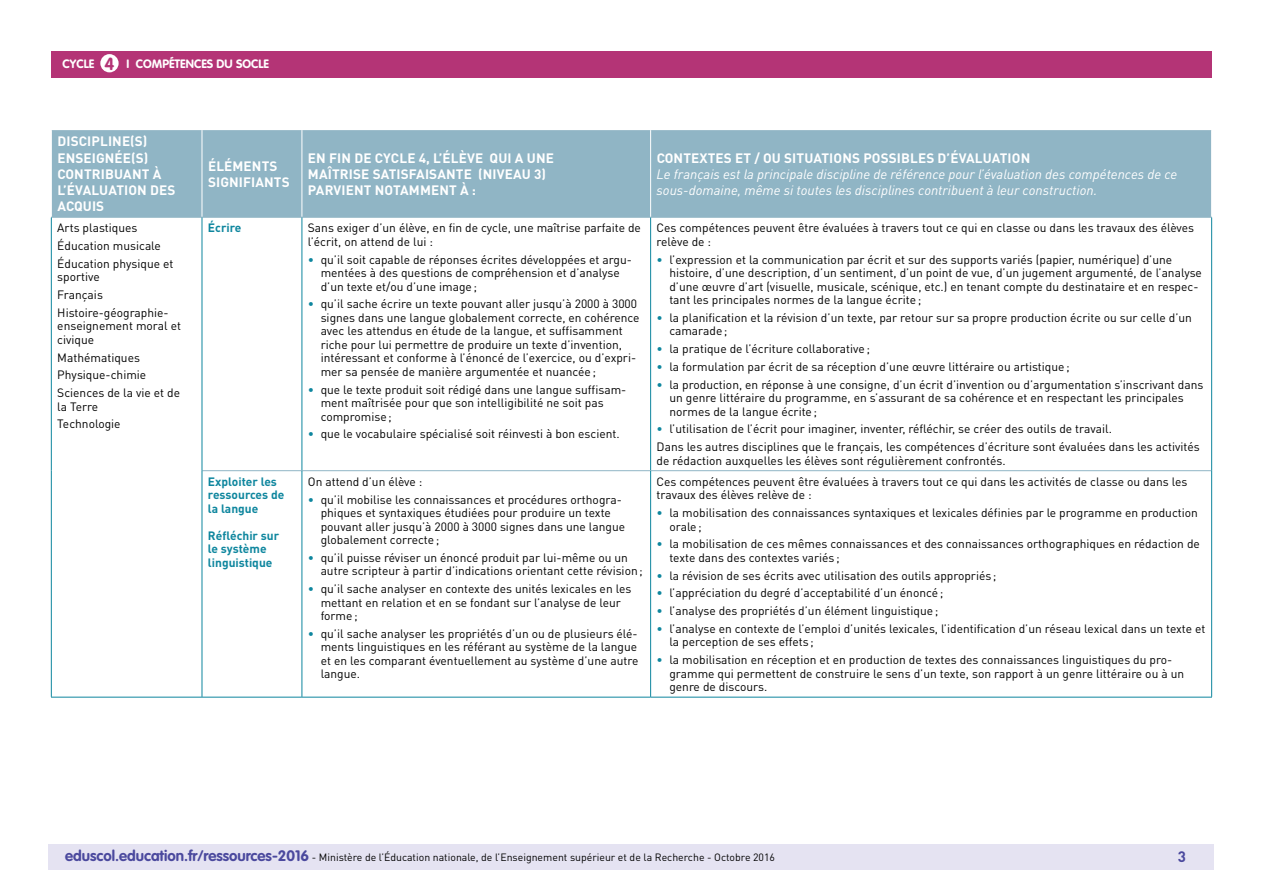
<style>
.page{position:relative;width:1263px;height:893px;background:#fff}
.page>*{position:absolute;margin:0;border:0;box-sizing:border-box;transform-origin:0 0}
.t1{font:700 17.25px "VAG Rounded Std";color:#b43476}
.t2{font:700 15px "DIN Pro";color:#4b499e}
.Titre_têtière_tablea{font:italic 13.5px/16.2px "DIN Pro";color:#fff}
.Titre_têtière_tablea-2{font:700 13.5px/16.2px "DIN Pro";letter-spacing:.01em;color:#fff}
.Texte_courant_tablea{font:12px/13.5px "DIN Pro";color:#000}
.Texte_gras_bleu{font:700 12px/13.5px "DIN Pro";color:#0e869e}
.t3{font:700 12px "VAG Rounded Std";color:#fff}
.t4{font:10.5px "DIN Pro";color:#000}
.s1{font-weight:700;font-style:normal}
.s2{color:#0e869e}
.s3{font-family:"VAG Rounded Std";font-weight:700;font-size:15px;color:#4b499e}
</style>
<div class="page">
<div style="left:49px;top:844px;width:1165px;height:26px;background:#e5e3f2"></div>
<div style="left:51px;top:51px;width:1161px;height:27px;background:#b43476"></div>
<div style="left:100px;top:54px;width:19px;height:18px;background:#fff;border-radius:50%"></div>
<div style="left:52px;top:130px;width:1159px;height:87px;background:#90b5c5"></div>
<hr style="left:202px;top:130px;width:1px;height:87px;background:#fff">
<hr style="left:302px;top:130px;width:1px;height:87px;background:#fff">
<hr style="left:650px;top:130px;width:1px;height:87px;background:#fff">
<hr style="left:51px;top:217px;width:151px;height:1px;background:#90b5c5">
<hr style="left:202px;top:217px;width:100px;height:1px;background:#90b5c5">
<hr style="left:302px;top:217px;width:349px;height:1px;background:#90b5c5">
<hr style="left:651px;top:217px;width:561px;height:1px;background:#90b5c5">
<hr style="left:202px;top:470px;width:100px;height:1px;background:#90b5c5">
<hr style="left:302px;top:470px;width:349px;height:1px;background:#90b5c5">
<hr style="left:651px;top:470px;width:560px;height:1px;background:#90b5c5">
<hr style="left:51px;top:218px;width:1px;height:253px;background:#0e869e">
<hr style="left:202px;top:218px;width:1px;height:253px;background:#0e869e">
<hr style="left:302px;top:218px;width:1px;height:252px;background:#0e869e">
<hr style="left:650px;top:218px;width:1px;height:252px;background:#0e869e">
<hr style="left:1211px;top:218px;width:1px;height:253px;background:#0e869e">
<hr style="left:51px;top:471px;width:1px;height:226px;background:#0e869e">
<hr style="left:202px;top:471px;width:1px;height:226px;background:#0e869e">
<hr style="left:302px;top:471px;width:1px;height:226px;background:#0e869e">
<hr style="left:650px;top:471px;width:1px;height:226px;background:#0e869e">
<hr style="left:1211px;top:471px;width:1px;height:226px;background:#0e869e">
<hr style="left:51px;top:697px;width:151px;height:1px;background:#0e869e">
<hr style="left:202px;top:697px;width:100px;height:1px;background:#0e869e">
<hr style="left:302px;top:697px;width:349px;height:1px;background:#0e869e">
<hr style="left:651px;top:697px;width:561px;height:1px;background:#0e869e">
<p class="t3" style="left:63px;top:57px;width:33px">CYCLE</p>
<p class="t3" style="left:127px;top:57px;width:144px">I COMPÉTENCES DU SOCLE</p>
<h1 class="t1" style="left:105px;top:53px;width:11px">4</h1>
<p class="Titre_têtière_tablea-2" style="left:57px;top:133px;width:120px">DISCIPLINE(S)<br>ENSEIGNÉE(S)<br>CONTRIBUANT À<br>L’ÉVALUATION DES<br>ACQUIS</p>
<p class="Texte_courant_tablea" style="left:57px;top:221px;width:82px">Arts plastiques</p>
<p class="Texte_courant_tablea" style="left:57px;top:239px;width:105px">Éducation musicale</p>
<p class="Texte_courant_tablea" style="left:57px;top:257px;width:118px">Éducation physique et sportive</p>
<p class="Texte_courant_tablea" style="left:57px;top:288px;width:47px">Français</p>
<p class="Texte_courant_tablea" style="left:57px;top:306px;width:125px">Histoire-géographie&shy;enseignement moral et civique</p>
<p class="Texte_courant_tablea" style="left:57px;top:350px;width:84px">Mathématiques</p>
<p class="Texte_courant_tablea" style="left:57px;top:368px;width:91px">Physique-chimie</p>
<p class="Texte_courant_tablea" style="left:57px;top:386px;width:124px">Sciences de la vie et de la Terre</p>
<p class="Texte_courant_tablea" style="left:57px;top:417px;width:65px">Technologie</p>
<p class="Titre_têtière_tablea-2" style="left:208px;top:157px;width:83px">ÉLÉMENTS<br>SIGNIFIANTS</p>
<p class="Titre_têtière_tablea-2" style="left:308px;top:149px;width:247px">EN FIN DE CYCLE 4, L’ÉLÈVE QUI A UNE<br>MAÎTRISE SATISFAISANTE (NIVEAU 3)<br>PARVIENT NOTAMMENT À :</p>
<p class="Titre_têtière_tablea" style="left:657px;top:149px;width:522px"><span class="s1">CONTEXTES ET / OU SITUATIONS POSSIBLES D’ÉVALUATION<br></span>Le français est la principale discipline de référence pour l’évaluation des compétences de ce sous-domaine, même si toutes les disciplines contribuent à leur construction.</p>
<p class="Texte_gras_bleu" style="left:208px;top:221px;width:35px">Écrire</p>
<p class="Texte_courant_tablea" style="left:308px;top:221px;width:334px">Sans exiger d’un élève, en fin de cycle, une maîtrise parfaite de l’écrit, on attend de lui :</p>
<p class="Texte_courant_tablea" style="left:321px;top:252px;width:313px;text-indent:-13px"><span class="s2">•</span> qu’il soit capable de réponses écrites développées et argu&shy;mentées à des questions de compréhension et d’analyse d’un texte et/ou d’une image;</p>
<p class="Texte_courant_tablea" style="left:321px;top:297px;width:320px;text-indent:-13px"><span class="s2">•</span> qu’il sache écrire un texte pouvant aller jusqu’à 2000 à 3000 signes dans une langue globalement correcte, en cohérence avec les attendus en étude de la langue, et suffisamment riche pour lui permettre de produire un texte d’invention, intéressant et conforme à l’énoncé de l’exercice, ou d’expri&shy;mer sa pensée de manière argumentée et nuancée;</p>
<p class="Texte_courant_tablea" style="left:321px;top:382px;width:307px;text-indent:-13px"><span class="s2">•</span> que le texte produit soit rédigé dans une langue suffisam&shy;ment maîtrisée pour que son intelligibilité ne soit pas compromise;</p>
<p class="Texte_courant_tablea" style="left:308px;top:427px;width:313px"><span class="s2">•</span> que le vocabulaire spécialisé soit réinvesti à bon escient.</p>
<p class="Texte_gras_bleu" style="left:208px;top:474px;width:78px">Exploiter les ressources de la langue</p>
<p class="Texte_gras_bleu" style="left:208px;top:528px;width:73px">Réfléchir sur le système linguistique</p>
<p class="Texte_courant_tablea" style="left:308px;top:474px;width:116px">On attend d’un élève :</p>
<p class="Texte_courant_tablea" style="left:321px;top:492px;width:306px;text-indent:-13px"><span class="s2">•</span> qu’il mobilise les connaissances et procédures orthogra&shy;phiques et syntaxiques étudiées pour produire un texte pouvant aller jusqu’à 2000 à 3000 signes dans une langue globalement correcte;</p>
<p class="Texte_courant_tablea" style="left:321px;top:550px;width:324px;text-indent:-13px"><span class="s2">•</span> qu’il puisse réviser un énoncé produit par lui-même ou un autre scripteur à partir d’indications orientant cette révision;</p>
<p class="Texte_courant_tablea" style="left:321px;top:582px;width:312px;text-indent:-13px"><span class="s2">•</span> qu’il sache analyser en contexte des unités lexicales en les mettant en relation et en se fondant sur l’analyse de leur forme;</p>
<p class="Texte_courant_tablea" style="left:321px;top:627px;width:319px;text-align:justify;text-indent:-13px"><span class="s2">•</span> qu’il sache analyser les propriétés d’un ou de plusieurs élé&shy;ments linguistiques en les référant au système de la langue et en les comparant éventuellement au système d’une autre langue.</p>
<p class="Texte_courant_tablea" style="left:657px;top:221px;width:539px">Ces compétences peuvent être évaluées à travers tout ce qui en classe ou dans les travaux des élèves relève de :</p>
<p class="Texte_courant_tablea" style="left:669px;top:252px;width:534px;text-indent:-13px"><span class="s2">•</span> l’expression et la communication par écrit et sur des supports variés (papier, numérique) d’une histoire, d’une description, d’un sentiment, d’un point de vue, d’un jugement argumenté, de l’analyse d’une œuvre d’art (visuelle, musicale, scénique, etc.) en tenant compte du destinataire et en respec&shy;tant les principales normes de la langue écrite;</p>
<p class="Texte_courant_tablea" style="left:669px;top:311px;width:524px;text-indent:-13px"><span class="s2">•</span> la planification et la révision d’un texte, par retour sur sa propre production écrite ou sur celle d’un camarade;</p>
<p class="Texte_courant_tablea" style="left:657px;top:342px;width:215px"><span class="s2">•</span> la pratique de l’écriture collaborative;</p>
<p class="Texte_courant_tablea" style="left:657px;top:360px;width:414px"><span class="s2">•</span> la formulation par écrit de sa réception d’une œuvre littéraire ou artistique;</p>
<p class="Texte_courant_tablea" style="left:669px;top:377px;width:536px;text-indent:-13px"><span class="s2">•</span> la production, en réponse à une consigne, d’un écrit d’invention ou d’argumentation s’inscrivant dans un genre littéraire du programme, en s’assurant de sa cohérence et en respectant les principales normes de la langue écrite;</p>
<p class="Texte_courant_tablea" style="left:657px;top:422px;width:457px"><span class="s2">•</span> l’utilisation de l’écrit pour imaginer, inventer, réfléchir, se créer des outils de travail.</p>
<p class="Texte_courant_tablea" style="left:657px;top:440px;width:544px">Dans les autres disciplines que le français, les compétences d’écriture sont évaluées dans les activités de rédaction auxquelles les élèves sont régulièrement confrontés.</p>
<p class="Texte_courant_tablea" style="left:657px;top:474px;width:532px">Ces compétences peuvent être évaluées à travers tout ce qui dans les activités de classe ou dans les travaux des élèves relève de :</p>
<p class="Texte_courant_tablea" style="left:669px;top:506px;width:530px;text-indent:-13px"><span class="s2">•</span> la mobilisation des connaissances syntaxiques et lexicales définies par le programme en production orale;</p>
<p class="Texte_courant_tablea" style="left:669px;top:537px;width:532px;text-indent:-13px"><span class="s2">•</span> la mobilisation de ces mêmes connaissances et des connaissances orthographiques en rédaction de texte dans des contextes variés ;</p>
<p class="Texte_courant_tablea" style="left:657px;top:568px;width:341px"><span class="s2">•</span> la révision de ses écrits avec utilisation des outils appropriés ;</p>
<p class="Texte_courant_tablea" style="left:657px;top:586px;width:288px"><span class="s2">•</span> l’appréciation du degré d’acceptabilité d’un énoncé;</p>
<p class="Texte_courant_tablea" style="left:657px;top:604px;width:283px"><span class="s2">•</span> l’analyse des propriétés d’un élément linguistique;</p>
<p class="Texte_courant_tablea" style="left:669px;top:622px;width:538px;text-indent:-13px"><span class="s2">•</span> l’analyse en contexte de l’emploi d’unités lexicales, l’identification d’un réseau lexical dans un texte et la perception de ses effets ;</p>
<p class="Texte_courant_tablea" style="left:669px;top:653px;width:516px;text-indent:-13px"><span class="s2">•</span> la mobilisation en réception et en production de textes des connaissances linguistiques du pro&shy;gramme qui permettent de construire le sens d’un texte, son rapport à un genre littéraire ou à un genre de discours.</p>
<p class="t4" style="left:65px;top:850px;width:711px"><span class="s3">eduscol.education.fr/ressources-2016</span> - Ministère de l’Éducation nationale, de l’Enseignement supérieur et de la Recherche - Octobre 2016</p>
<p class="t2" style="left:1178px;top:846px;width:10px">3</p>
</div>
